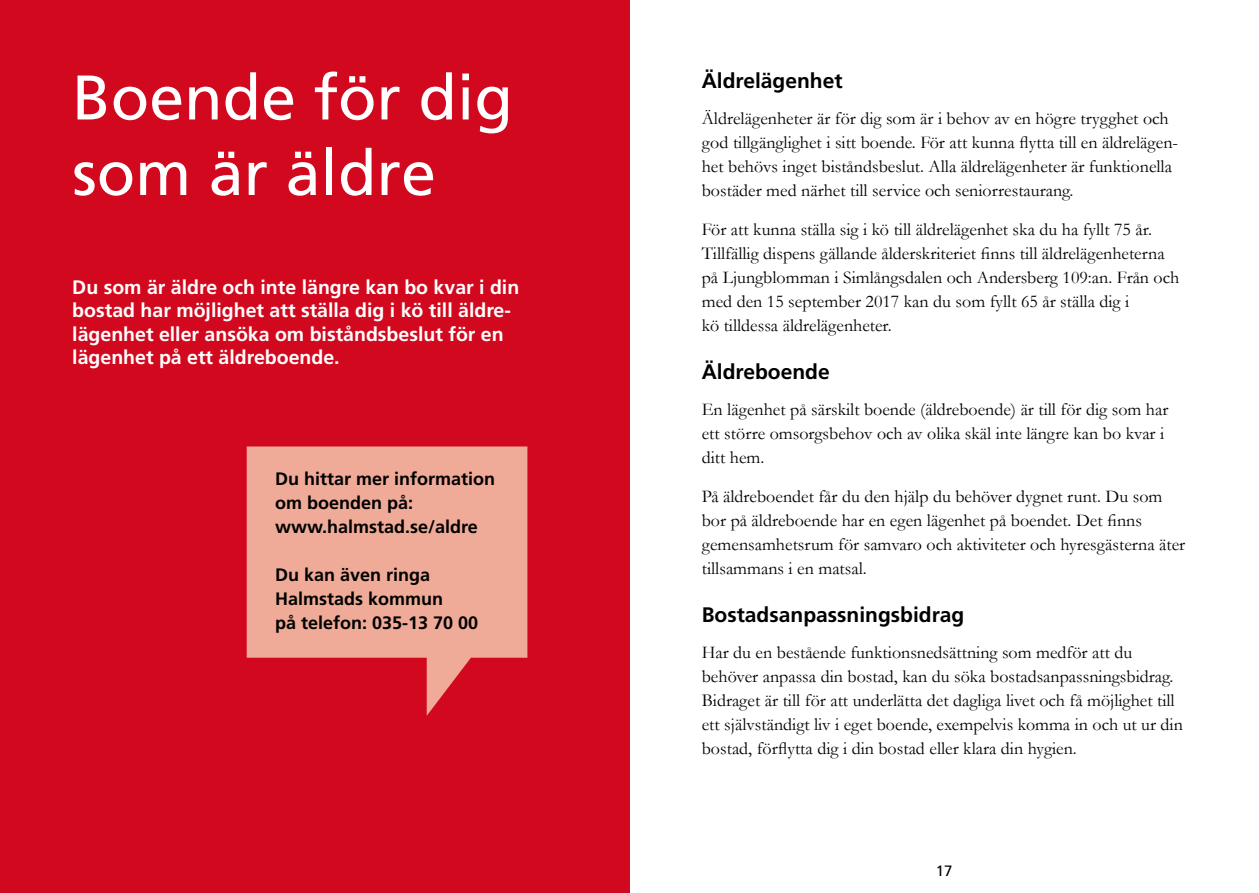
<style>
.page{position:relative;width:1259px;height:893px;background:#fff}
.page>*{position:absolute;margin:0;border:0;box-sizing:border-box;transform-origin:0 0}
.t1{font:62.85px/75.4px "Frutiger LT Std";color:#fff}
.t2{font:700 21px "Frutiger LT Std";color:#000}
.t3{font:700 21px "Frutiger LT Std";color:#010202}
.t4{font:700 19.5px/23.4px "Frutiger LT Std";color:#fff}
.t5{font:18px/24px "Garamond";color:#000}
.t6{font:700 18px/24px "Frutiger LT Std";color:#000}
.t7{font:15px "Frutiger LT Std";color:#000}
</style>
<div class="page">
<div style="left:0;top:0;width:629px;height:893px;background:#d2091e"></div>
<svg style="left:247px;top:446px;width:280px;height:270px;fill:#efab97"></svg>
<h1 class="t1" style="left:72px;top:60px;width:442px">Boende för dig som är äldre</h1>
<p class="t4" style="left:72px;top:275px;width:448px">Du som är äldre och inte längre kan bo kvar i din bostad har möjlighet att ställa dig i kö till äldre&shy;lägenhet eller ansöka om biståndsbeslut för en lägenhet på ett äldreboende.</p>
<p class="t6" style="left:275px;top:467px;width:222px">Du hittar mer information om boenden på: www.halmstad.se/aldre</p>
<p class="t6" style="left:275px;top:563px;width:205px">Du kan även ringa<br>Halmstads kommun<br>på telefon: 035-13 70 00</p>
<p class="t2" style="left:702px;top:68px;width:142px">Äldrelägenhet</p>
<p class="t5" style="left:702px;top:106px;width:478px">Äldrelägenheter är för dig som är i behov av en högre trygghet och god tillgänglighet i sitt boende. För att kunna flytta till en äldrelägen&shy;het behövs inget biståndsbeslut. Alla äldrelägenheter är funktionella bostäder med närhet till service och seniorrestaurang.</p>
<p class="t5" style="left:702px;top:217px;width:479px">För att kunna ställa sig i kö till äldrelägenhet ska du ha fyllt 75 år.<br>Tillfällig dispens gällande ålderskriteriet finns till äldrelägenheterna på Ljungblomman i Simlångsdalen och Andersberg 109:an. Från och med den 15 september 2017 kan du som fyllt 65 år ställa dig i<br>kö tilldessa äldrelägenheter.</p>
<p class="t2" style="left:702px;top:359px;width:129px">Äldreboende</p>
<p class="t5" style="left:702px;top:397px;width:468px">En lägenhet på särskilt boende (äldreboende) är till för dig som har ett större omsorgsbehov och av olika skäl inte längre kan bo kvar i ditt hem.</p>
<p class="t5" style="left:702px;top:484px;width:485px">På äldreboendet får du den hjälp du behöver dygnet runt. Du som bor på äldreboende har en egen lägenhet på boendet. Det finns gemensamhetsrum för samvaro och aktiviteter och hyresgästerna äter tillsammans i en matsal.</p>
<p class="t3" style="left:702px;top:602px;width:264px">Bostadsanpassningsbidrag</p>
<p class="t5" style="left:702px;top:640px;width:482px">Har du en bestående funktionsnedsättning som medför att du behöver anpassa din bostad, kan du söka bostadsanpassningsbidrag.<br>Bidraget är till för att underlätta det dagliga livet och få möjlighet till ett självständigt liv i eget boende, exempelvis komma in och ut ur din bostad, förflytta dig i din bostad eller klara din hygien.</p>
<p class="t7" style="left:936px;top:862px;width:18px">17</p>
</div>
